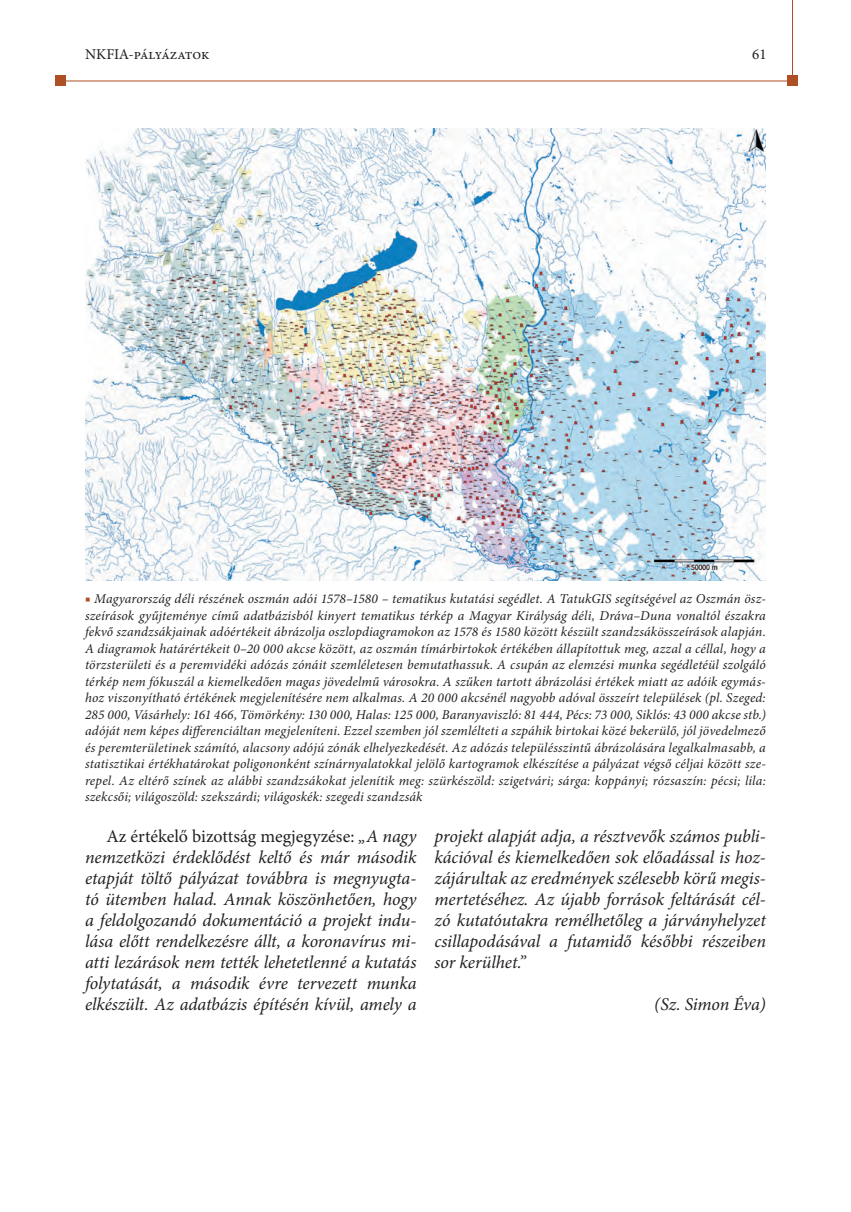
<style>
.page{position:relative;width:851px;height:1212px;background:#fff}
.page>*{position:absolute;margin:0;border:0;box-sizing:border-box;transform-origin:0 0}
.t1{font:italic 18px/21px "Minion Pro";letter-spacing:-.005em;color:#231f20;text-align:justify}
.t2{font:15px "Minion Pro";color:#231f20}
.t3{font:italic 13.5px/16.5px "Minion Pro";letter-spacing:.01em;color:#231f20;text-align:justify}
.s1{color:#ae4f25}
.s2{font-style:normal}
</style>
<div class="page">
<hr style="left:59px;top:81px;width:733px;height:1px;background:#ae4f25">
<hr style="left:792px;top:0;width:1px;height:86px;background:#ae4f25">
<div style="left:55px;top:75px;width:11px;height:11px;background:#ae4f25"></div>
<div style="left:787px;top:75px;width:10px;height:11px;background:#ae4f25"></div>
<img style="left:85px;top:128px;width:680px;height:453px">
<p class="t2" style="left:85px;top:44px;width:126px">NKFIA-pályázatok</p>
<p class="t2" style="left:752px;top:45px;width:16px">61</p>
<p class="t3" style="left:85px;top:591px;width:682px"><span class="s1">■</span> Magyarország déli részének oszmán adói 1578–1580 – tematikus kutatási segédlet. A TatukGIS segítségével az Oszmán ös - szeírások gyűjteménye című adatbázisból kinyert tematikus térkép a Magyar Királyság déli, Dráva–Duna vonaltól északra fekvő szandzsákjainak adóértékeit ábrázolja oszlopdiagramokon az 1578 és 1580 között készült szandzsákösszeírások alapján.<br>A diagramok határértékeit 0–20 000 akcse között, az oszmán tímárbirtokok értékében állapítottuk meg, azzal a céllal, hogy a törzsterületi és a peremvidéki adózás zónáit szemléletesen bemutathassuk. A csupán az elemzési munka segédletéül szolgáló térkép nem fókuszál a kiemelkedően magas jövedelmű városokra. A szűken tartott ábrázolási értékek miatt az adóik egymás&shy;hoz viszonyítható értékének megjelenítésére nem alkalmas. A 20 000 akcsénél nagyobb adóval összeírt települések (pl. Szeged:<br>285 000, Vásárhely: 161 466, Tömörkény: 130 000, Halas: 125 000, Baranyaviszló: 81 444, Pécs: 73 000, Siklós: 43 000 akcse stb.) adóját nem képes differenciáltan megjeleníteni. Ezzel szemben jól szemlélteti a szpáhik birtokai közé bekerülő, jól jövedelmező és peremterületinek számító, alacsony adójú zónák elhelyezkedését. Az adózás településszintű ábrázolására legalkalmasabb, a statisztikai értékhatárokat poligononként színárnyalatokkal jelölő kartogramok elkészítése a pályázat végső céljai között sze&shy;repel. Az eltérő színek az alábbi szandzsákokat jelenítik meg: szürkészöld: szigetvári; sárga: koppányi; rózsaszín: pécsi; lila: szekcsői; világoszöld: szekszárdi; világoskék: szegedi szandzsák</p>
<p class="t1" style="left:85px;top:825px;width:333px;text-indent:21px"><span class="s2">Az értékelő bizottság megjegyzése:</span> „A nagy nemzetközi érdeklődést keltő és már második etapját töltő pályázat továbbra is megnyugta&shy;tó ütemben halad. Annak köszönhetően, hogy a feldolgozandó dokumentáció a projekt indu&shy;lása előtt rendelkezésre állt, a koronavírus mi&shy;atti lezárások nem tették lehetetlenné a kutatás folytatását, a második évre tervezett munka elkészült. Az adatbázis építésén kívül, amely a</p>
<p class="t1" style="left:434px;top:825px;width:333px">projekt alapját adja, a résztvevők számos publi&shy;kációval és kiemelkedően sok előadással is hoz&shy;zájárultak az eredmények szélesebb körű megis&shy;mertetéséhez. Az újabb források feltárását cél&shy;zó kutatóutakra remélhetőleg a járványhelyzet csillapodásával a futamidő későbbi részeiben sor kerülhet.”</p>
<h1 class="t1" style="left:654px;top:993px;width:113px">(Sz. Simon Éva)</h1>
</div>
